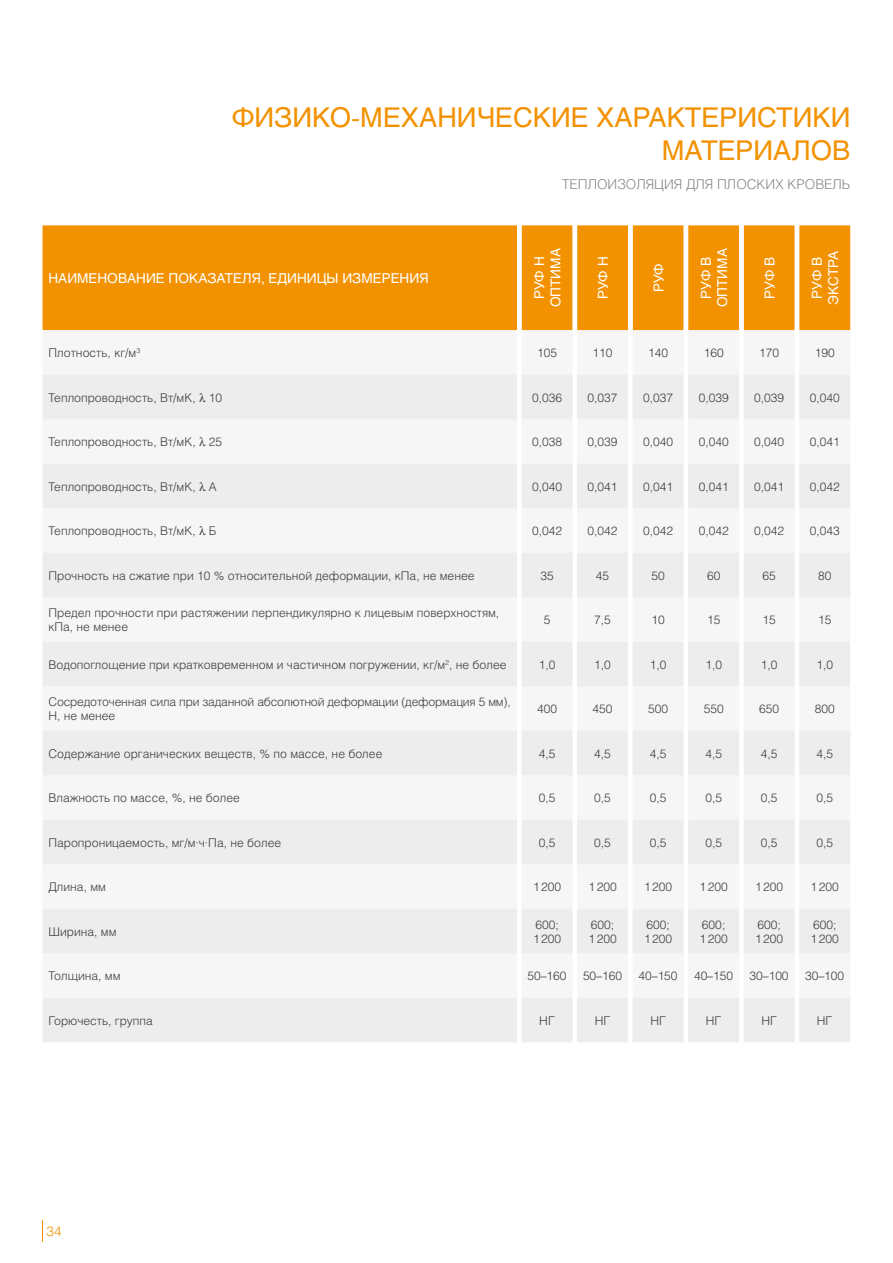
<style>
.page{position:relative;width:893px;height:1263px;background:#fff}
.page>*{position:absolute;margin:0;border:0;box-sizing:border-box;transform-origin:0 0}
.t1{font:27px/32.4px "Helios";color:#f39200;text-align:right}
.t2{font:13.5px/16.2px "Helios";color:#fff;text-align:center}
.t3{font:300 13.5px "Helios";color:#878787}
.t4{font:13.5px/16.2px "Helios";letter-spacing:-.02em;color:#fff;text-align:center}
.t5{font:300 13.5px "Helios";color:#f39200}
.t6{font:300 12px/14.4px "Helios";color:#3c3c3b}
</style>
<div class="page">
<div style="left:43px;top:225px;width:807px;height:105px;background:#f39200"></div>
<svg style="left:517px;top:225px;width:5px;height:105px"></svg>
<svg style="left:573px;top:225px;width:226px;height:105px;background:#f49d1b"></svg>
<svg style="left:43px;top:375px;width:807px;height:667px;fill:#ededed"></svg>
<svg style="left:199px;top:392px;width:7px;height:10px"></svg>
<svg style="left:199px;top:437px;width:7px;height:9px"></svg>
<svg style="left:199px;top:481px;width:7px;height:10px"></svg>
<svg style="left:199px;top:526px;width:7px;height:9px"></svg>
<h1 class="t1" style="left:232px;top:101px;width:620px">ФИЗИКО-МЕХАНИЧЕСКИЕ ХАРАКТЕРИСТИКИ<br>МАТЕРИАЛОВ</h1>
<p class="t3" style="left:562px;top:176px;width:290px">ТЕПЛОИЗОЛЯЦИЯ ДЛЯ ПЛОСКИХ КРОВЕЛЬ</p>
<p class="t2" style="left:49px;top:270px;width:382px">НАИМЕНОВАНИЕ ПОКАЗАТЕЛЯ, ЕДИНИЦЫ ИЗМЕРЕНИЯ</p>
<p class="t2" style="left:531px;top:307px;width:61px;rotate:-90deg">РУФ Н<br>ОПТИМА</p>
<p class="t2" style="left:595px;top:299px;width:44px;rotate:-90deg">РУФ Н</p>
<p class="t2" style="left:650px;top:292px;width:30px;rotate:-90deg">РУФ</p>
<p class="t2" style="left:698px;top:307px;width:61px;rotate:-90deg">РУФ В<br>ОПТИМА</p>
<p class="t2" style="left:761px;top:299px;width:43px;rotate:-90deg">РУФ В</p>
<p class="t4" style="left:809px;top:305px;width:55px;rotate:-90deg">РУФ В<br>ЭКСТРА</p>
<p class="t6" style="left:49px;top:346px;width:93px">Плотность, кг/м<sup>3</sup></p>
<p class="t6" style="left:537px;top:346px;width:22px">105</p>
<p class="t6" style="left:593px;top:346px;width:22px">110</p>
<p class="t6" style="left:648px;top:346px;width:22px">140</p>
<p class="t6" style="left:704px;top:346px;width:22px">160</p>
<p class="t6" style="left:759px;top:346px;width:22px">170</p>
<p class="t6" style="left:815px;top:346px;width:22px">190</p>
<p class="t6" style="left:49px;top:390px;width:175px">Теплопроводность, Вт/мК, 10</p>
<p class="t6" style="left:532px;top:390px;width:32px">0,036</p>
<p class="t6" style="left:588px;top:390px;width:32px">0,037</p>
<p class="t6" style="left:643px;top:390px;width:32px">0,037</p>
<p class="t6" style="left:699px;top:390px;width:32px">0,039</p>
<p class="t6" style="left:754px;top:390px;width:32px">0,039</p>
<p class="t6" style="left:810px;top:390px;width:32px">0,040</p>
<p class="t6" style="left:49px;top:435px;width:175px">Теплопроводность, Вт/мК, 25</p>
<p class="t6" style="left:532px;top:435px;width:32px">0,038</p>
<p class="t6" style="left:588px;top:435px;width:32px">0,039</p>
<p class="t6" style="left:643px;top:435px;width:32px">0,040</p>
<p class="t6" style="left:699px;top:435px;width:32px">0,040</p>
<p class="t6" style="left:754px;top:435px;width:32px">0,040</p>
<p class="t6" style="left:810px;top:435px;width:32px">0,041</p>
<p class="t6" style="left:49px;top:479px;width:170px">Теплопроводность, Вт/мК, А</p>
<p class="t6" style="left:532px;top:479px;width:32px">0,040</p>
<p class="t6" style="left:588px;top:479px;width:32px">0,041</p>
<p class="t6" style="left:643px;top:479px;width:32px">0,041</p>
<p class="t6" style="left:699px;top:479px;width:32px">0,041</p>
<p class="t6" style="left:754px;top:479px;width:32px">0,041</p>
<p class="t6" style="left:810px;top:479px;width:32px">0,042</p>
<p class="t6" style="left:49px;top:524px;width:169px">Теплопроводность, Вт/мК, Б</p>
<p class="t6" style="left:532px;top:524px;width:32px">0,042</p>
<p class="t6" style="left:588px;top:524px;width:32px">0,042</p>
<p class="t6" style="left:643px;top:524px;width:32px">0,042</p>
<p class="t6" style="left:699px;top:524px;width:32px">0,042</p>
<p class="t6" style="left:754px;top:524px;width:32px">0,042</p>
<p class="t6" style="left:810px;top:524px;width:32px">0,043</p>
<p class="t6" style="left:49px;top:568px;width:427px">Прочность на сжатие при 10 % относительной деформации, кПа, не менее</p>
<p class="t6" style="left:540px;top:568px;width:15px">35</p>
<p class="t6" style="left:596px;top:568px;width:15px">45</p>
<p class="t6" style="left:651px;top:568px;width:15px">50</p>
<p class="t6" style="left:707px;top:568px;width:15px">60</p>
<p class="t6" style="left:762px;top:568px;width:15px">65</p>
<p class="t6" style="left:818px;top:568px;width:15px">80</p>
<p class="t6" style="left:49px;top:605px;width:452px">Предел прочности при растяжении перпендикулярно к лицевым поверхностям, кПа, не менее</p>
<p class="t6" style="left:544px;top:613px;width:8px">5</p>
<p class="t6" style="left:594px;top:613px;width:18px">7,5</p>
<p class="t6" style="left:651px;top:613px;width:15px">10</p>
<p class="t6" style="left:707px;top:613px;width:15px">15</p>
<p class="t6" style="left:762px;top:613px;width:15px">15</p>
<p class="t6" style="left:818px;top:613px;width:15px">15</p>
<p class="t6" style="left:49px;top:657px;width:460px">Водопоглощение при кратковременном и частичном погружении, кг/м<sup>2</sup>, не более</p>
<p class="t6" style="left:539px;top:657px;width:18px">1,0</p>
<p class="t6" style="left:594px;top:657px;width:18px">1,0</p>
<p class="t6" style="left:650px;top:657px;width:18px">1,0</p>
<p class="t6" style="left:705px;top:657px;width:18px">1,0</p>
<p class="t6" style="left:761px;top:657px;width:18px">1,0</p>
<p class="t6" style="left:816px;top:657px;width:18px">1,0</p>
<p class="t6" style="left:49px;top:694px;width:464px">Сосредоточенная сила при заданной абсолютной деформации (деформация 5 мм),<br>Н, не менее</p>
<p class="t6" style="left:537px;top:702px;width:22px">400</p>
<p class="t6" style="left:593px;top:702px;width:22px">450</p>
<p class="t6" style="left:648px;top:702px;width:22px">500</p>
<p class="t6" style="left:704px;top:702px;width:22px">550</p>
<p class="t6" style="left:759px;top:702px;width:22px">650</p>
<p class="t6" style="left:815px;top:702px;width:22px">800</p>
<p class="t6" style="left:49px;top:746px;width:335px">Содержание органических веществ, % по массе, не более</p>
<p class="t6" style="left:539px;top:746px;width:18px">4,5</p>
<p class="t6" style="left:594px;top:746px;width:18px">4,5</p>
<p class="t6" style="left:650px;top:746px;width:18px">4,5</p>
<p class="t6" style="left:705px;top:746px;width:18px">4,5</p>
<p class="t6" style="left:761px;top:746px;width:18px">4,5</p>
<p class="t6" style="left:816px;top:746px;width:18px">4,5</p>
<p class="t6" style="left:49px;top:791px;width:193px">Влажность по массе, %, не более</p>
<p class="t6" style="left:539px;top:791px;width:18px">0,5</p>
<p class="t6" style="left:594px;top:791px;width:18px">0,5</p>
<p class="t6" style="left:650px;top:791px;width:18px">0,5</p>
<p class="t6" style="left:705px;top:791px;width:18px">0,5</p>
<p class="t6" style="left:761px;top:791px;width:18px">0,5</p>
<p class="t6" style="left:816px;top:791px;width:18px">0,5</p>
<p class="t6" style="left:49px;top:835px;width:234px">Паропроницаемость, мг/м·ч·Па, не более</p>
<p class="t6" style="left:539px;top:835px;width:18px">0,5</p>
<p class="t6" style="left:594px;top:835px;width:18px">0,5</p>
<p class="t6" style="left:650px;top:835px;width:18px">0,5</p>
<p class="t6" style="left:705px;top:835px;width:18px">0,5</p>
<p class="t6" style="left:761px;top:835px;width:18px">0,5</p>
<p class="t6" style="left:816px;top:835px;width:18px">0,5</p>
<p class="t6" style="left:49px;top:880px;width:59px">Длина, мм</p>
<p class="t6" style="left:533px;top:880px;width:30px">1200</p>
<p class="t6" style="left:588px;top:880px;width:30px">1200</p>
<p class="t6" style="left:644px;top:880px;width:30px">1200</p>
<p class="t6" style="left:700px;top:880px;width:30px">1200</p>
<p class="t6" style="left:755px;top:880px;width:30px">1200</p>
<p class="t6" style="left:811px;top:880px;width:30px">1200</p>
<p class="t6" style="left:49px;top:924px;width:69px">Ширина, мм</p>
<p class="t6" style="left:533px;top:917px;width:30px">600;<br>1200</p>
<p class="t6" style="left:588px;top:917px;width:30px">600;<br>1200</p>
<p class="t6" style="left:644px;top:917px;width:30px">600;<br>1200</p>
<p class="t6" style="left:699px;top:917px;width:30px">600;<br>1200</p>
<p class="t6" style="left:755px;top:917px;width:30px">600;<br>1200</p>
<p class="t6" style="left:811px;top:917px;width:30px">600;<br>1200</p>
<p class="t6" style="left:48px;top:969px;width:74px">Толщина, мм</p>
<p class="t6" style="left:527px;top:969px;width:40px">50–160</p>
<p class="t6" style="left:583px;top:969px;width:40px">50–160</p>
<p class="t6" style="left:639px;top:969px;width:40px">40–150</p>
<p class="t6" style="left:694px;top:969px;width:40px">40–150</p>
<p class="t6" style="left:750px;top:969px;width:40px">30–100</p>
<p class="t6" style="left:805px;top:969px;width:40px">30–100</p>
<p class="t6" style="left:48px;top:1013px;width:106px">Горючесть, группа</p>
<p class="t6" style="left:539px;top:1013px;width:17px">НГ</p>
<p class="t6" style="left:595px;top:1013px;width:17px">НГ</p>
<p class="t6" style="left:650px;top:1013px;width:17px">НГ</p>
<p class="t6" style="left:706px;top:1013px;width:17px">НГ</p>
<p class="t6" style="left:761px;top:1013px;width:17px">НГ</p>
<p class="t6" style="left:817px;top:1013px;width:17px">НГ</p>
<p class="t5" style="left:46px;top:1223px;width:17px">34</p>
</div>
